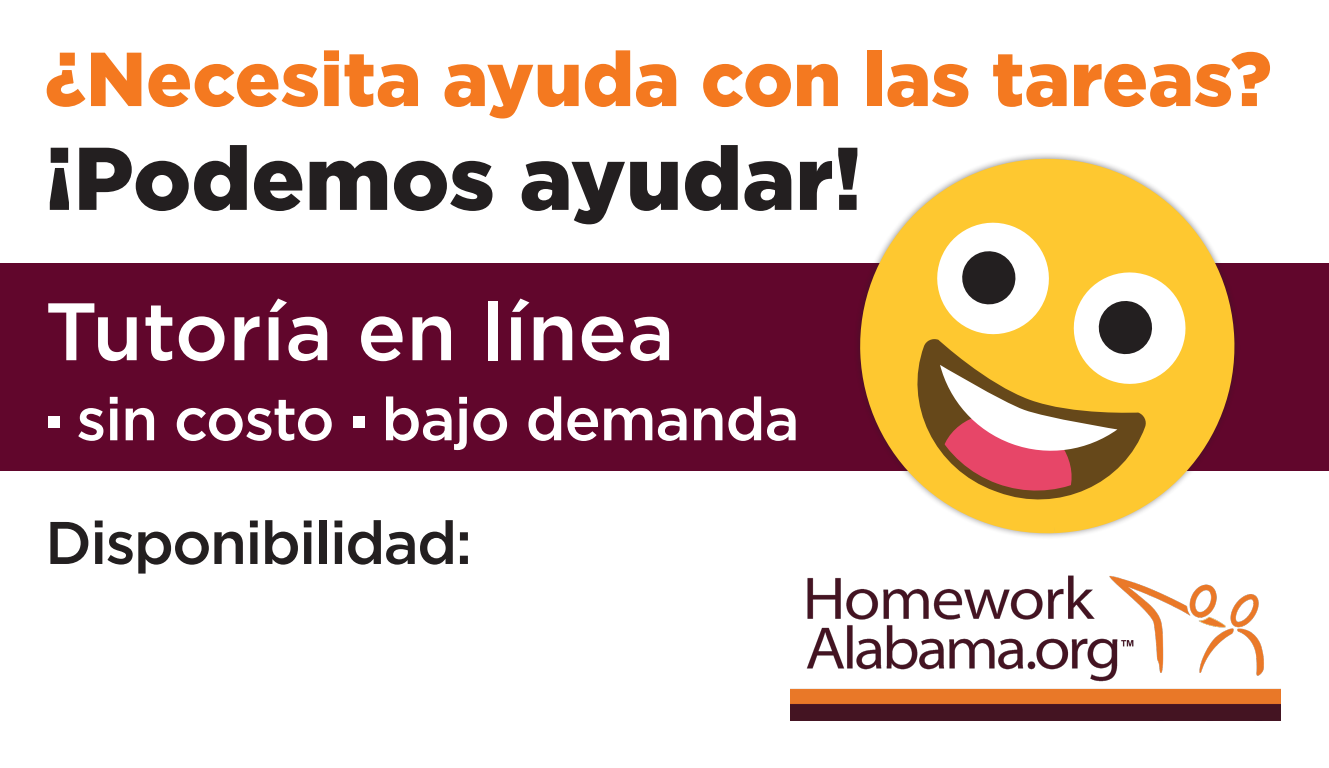
<style>
.page{position:relative;width:1329px;height:768px;background:#fff}
.page>*{position:absolute;margin:0;border:0;box-sizing:border-box;transform-origin:0 0}
.t1{font:900 88.75px "Gotham";color:#231f20}
.t2{font:500 81.25px "Gotham";color:#fff}
.t3{font:900 76.25px "Gotham";color:#f47920}
.t4{font:500 60px "Gotham";letter-spacing:-.02em;color:#fff}
.t5{font:500 60px "Gotham";letter-spacing:-.03em;color:#231f20}
.s1{font-weight:900}
</style>
<div class="page">
<div style="left:0;top:263px;width:1329px;height:208px;background:#61062c"></div>
<div style="left:854px;top:152px;width:387px;height:388px;background:#231f20;opacity:.5"></div>
<svg style="left:858px;top:156px;width:379px;height:384px;fill:#fec830"></svg>
<svg style="left:903px;top:337px;width:244px;height:177px;background:#e9be4a"></svg>
<svg style="left:930px;top:215px;width:262px;height:278px;background:#ddb56b"></svg>
<img style="left:791px;top:575px;width:489px;height:145px">
<p class="t3" style="left:45px;top:26px;width:1228px">¿Necesita ayuda con las tareas?</p>
<p class="t1" style="left:45px;top:117px;width:819px">¡Podemos ayudar!</p>
<p class="t2" style="left:45px;top:278px;width:631px">Tutoría en línea</p>
<p class="t4" style="left:45px;top:380px;width:756px"><span class="s1">·</span> sin costo <span class="s1">·</span> bajo demanda</p>
<p class="t5" style="left:45px;top:503px;width:429px">Disponibilidad:</p>
</div>
